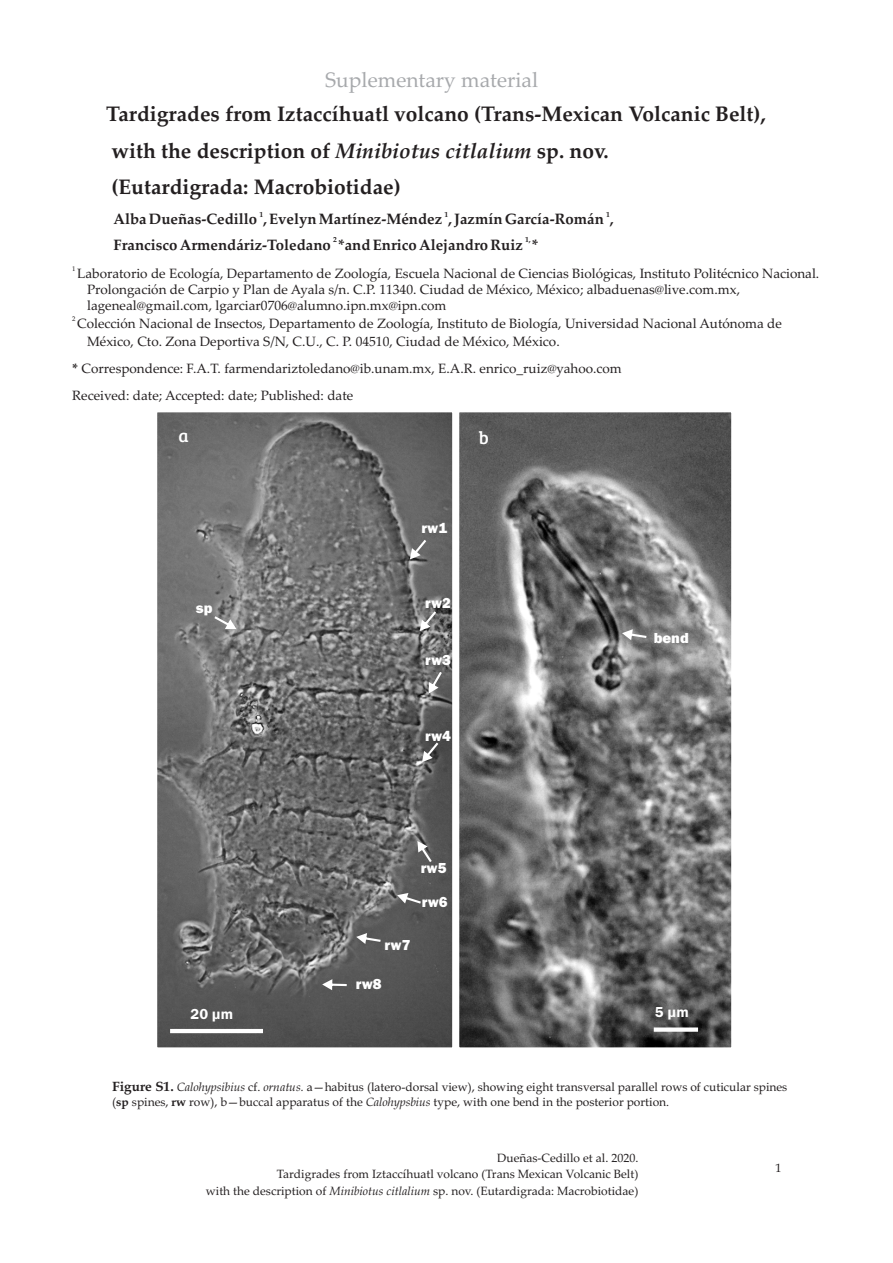
<style>
.page{position:relative;width:893px;height:1263px;background:#fff}
.page>*{position:absolute;margin:0;border:0;box-sizing:border-box;transform-origin:0 0}
.t1{font:700 21px/36.5px "Palatino Linotype";color:#231f20}
.t2{font:21px "Palatino Linotype";color:#a7a9ac}
.t3{font:18px "Bree Serif";color:#fff}
.t4{font:700 15px "Palatino Linotype";color:#231f20}
.t5{font:800 15px "Franklin Gothic";color:#fff}
.t6{font:600 15px "Franklin Gothic";color:#fff}
.t7{font:13.5px/15.9px "Palatino Linotype";color:#231f20}
.t8{font:12px/15.1px "Book Antiqua";color:#231f20}
.t9{font:12px/16.2px "Palatino Linotype";color:#231f20;text-align:right}
.t10{font:700 7.5px "Palatino Linotype";color:#231f20}
.t11{font:6.75px "Palatino Linotype";color:#231f20}
.s1{font-style:italic}
.s2{font-weight:700}
.s3{font-weight:700;font-size:13.5px}
</style>
<div class="page">
<img style="left:158px;top:413px;width:293px;height:634px">
<div style="left:153px;top:408px;width:303px;height:644px;border:4px solid #fff"></div>
<hr style="left:170px;top:1029px;width:93px;height:4px;background:#fff">
<svg style="left:410px;top:540px;width:16px;height:19px"></svg>
<svg style="left:420px;top:611px;width:16px;height:20px"></svg>
<svg style="left:429px;top:672px;width:13px;height:21px"></svg>
<svg style="left:422px;top:742px;width:16px;height:20px"></svg>
<svg style="left:417px;top:841px;width:15px;height:21px"></svg>
<svg style="left:397px;top:893px;width:24px;height:10px"></svg>
<svg style="left:356px;top:933px;width:25px;height:11px"></svg>
<svg style="left:322px;top:979px;width:25px;height:11px"></svg>
<img style="left:460px;top:413px;width:270px;height:634px">
<div style="left:455px;top:408px;width:280px;height:644px;border:4px solid #fff"></div>
<div style="left:654px;top:1027px;width:44px;height:5px;background:#fff"></div>
<svg style="left:622px;top:629px;width:24px;height:11px"></svg>
<svg style="left:214px;top:616px;width:22px;height:13px"></svg>
<h1 class="t2" style="left:325px;top:71px;width:214px">Suplementary material</h1>
<h1 class="t1" style="left:106px;top:98px;width:661px">Tardigrades from Iztaccíhuatl volcano (Trans-Mexican Volcanic Belt), with the description of <span class="s1">Minibiotus citlalium</span> sp. nov.<br>(Eutardigrada: Macrobiotidae)</h1>
<p class="t10" style="left:259px;top:211px;width:5px">1</p>
<p class="t10" style="left:444px;top:211px;width:5px">1</p>
<p class="t10" style="left:606px;top:211px;width:5px">1</p>
<p class="t4" style="left:113px;top:213px;width:502px">Alba Dueñas-Cedillo , Evelyn Martínez-Méndez , Jazmín García-Román ,</p>
<p class="t10" style="left:333px;top:237px;width:5px">2</p>
<p class="t10" style="left:525px;top:237px;width:7px">1,</p>
<p class="t4" style="left:113px;top:239px;width:427px">Francisco Armendáriz-Toledano *and Enrico Alejandro Ruiz *</p>
<p class="t11" style="left:72px;top:266px;width:5px">1</p>
<p class="t7" style="left:87px;top:267px;width:734px;text-indent:-10px">Laboratorio de Ecología, Departamento de Zoología, Escuela Nacional de Ciencias Biológicas, Instituto Politécnico Nacional.<br>Prolongación de Carpio y Plan de Ayala s/n. C.P. 11340. Ciudad de México, México; albaduenas@live.com.mx, lageneal@gmail.com, lgarciar0706@alumno.ipn.mx@ipn.com</p>
<p class="t11" style="left:72px;top:316px;width:5px">2</p>
<p class="t7" style="left:87px;top:316px;width:696px;line-height:18.1px;text-indent:-10px">Colección Nacional de Insectos, Departamento de Zoología, Instituto de Biología, Universidad Nacional Autónoma de<br>México, Cto. Zona Deportiva S/N, C.U., C. P. 04510, Ciudad de México, México.</p>
<p class="t7" style="left:72px;top:357px;width:551px;line-height:27.2px"><span class="s2">*</span> Correspondence: F.A.T. farmendariztoledano@ib.unam.mx, E.A.R. enrico_ruiz@yahoo.com<br>Received: date; Accepted: date; Published: date</p>
<h2 class="t3" style="left:178px;top:423px;width:12px">a</h2>
<p class="t5" style="left:196px;top:602px;width:18px">sp</p>
<p class="t6" style="left:191px;top:1008px;width:44px">20 µm</p>
<h2 class="t3" style="left:479px;top:425px;width:12px">b</h2>
<p class="t5" style="left:421px;top:523px;width:27px">rw1</p>
<p class="t5" style="left:425px;top:597px;width:27px">rw2</p>
<p class="t5" style="left:425px;top:655px;width:27px">rw3</p>
<p class="t5" style="left:425px;top:730px;width:27px">rw4</p>
<p class="t5" style="left:421px;top:862px;width:27px">rw5</p>
<p class="t5" style="left:422px;top:897px;width:27px">rw6</p>
<p class="t5" style="left:385px;top:940px;width:27px">rw7</p>
<p class="t5" style="left:356px;top:978px;width:27px">rw8</p>
<p class="t5" style="left:654px;top:633px;width:37px">bend</p>
<p class="t6" style="left:655px;top:1007px;width:35px">5 µm</p>
<p class="t8" style="left:112px;top:1080px;width:677px"><span class="s3">Figure S1.</span> <span class="s1">Calohypsibius</span> cf. <span class="s1">ornatus.</span> a—habitus (latero-dorsal view), showing eight transversal parallel rows of cuticular spines (<span class="s2">sp</span> spines, <span class="s2">rw</span> row), b—buccal apparatus of the <span class="s1">Calohypsbius</span> type, with one bend in the posterior portion.</p>
<p class="t9" style="left:206px;top:1151px;width:434px">Dueñas-Cedillo et al. 2020.<br>Tardigrades from Iztaccíhuatl volcano (Trans Mexican Volcanic Belt)<br>with the description of <span class="s1">Minibiotus citlalium</span> sp. nov. (Eutardigrada: Macrobiotidae)</p>
<p class="t8" style="left:775px;top:1161px;width:7px">1</p>
</div>
